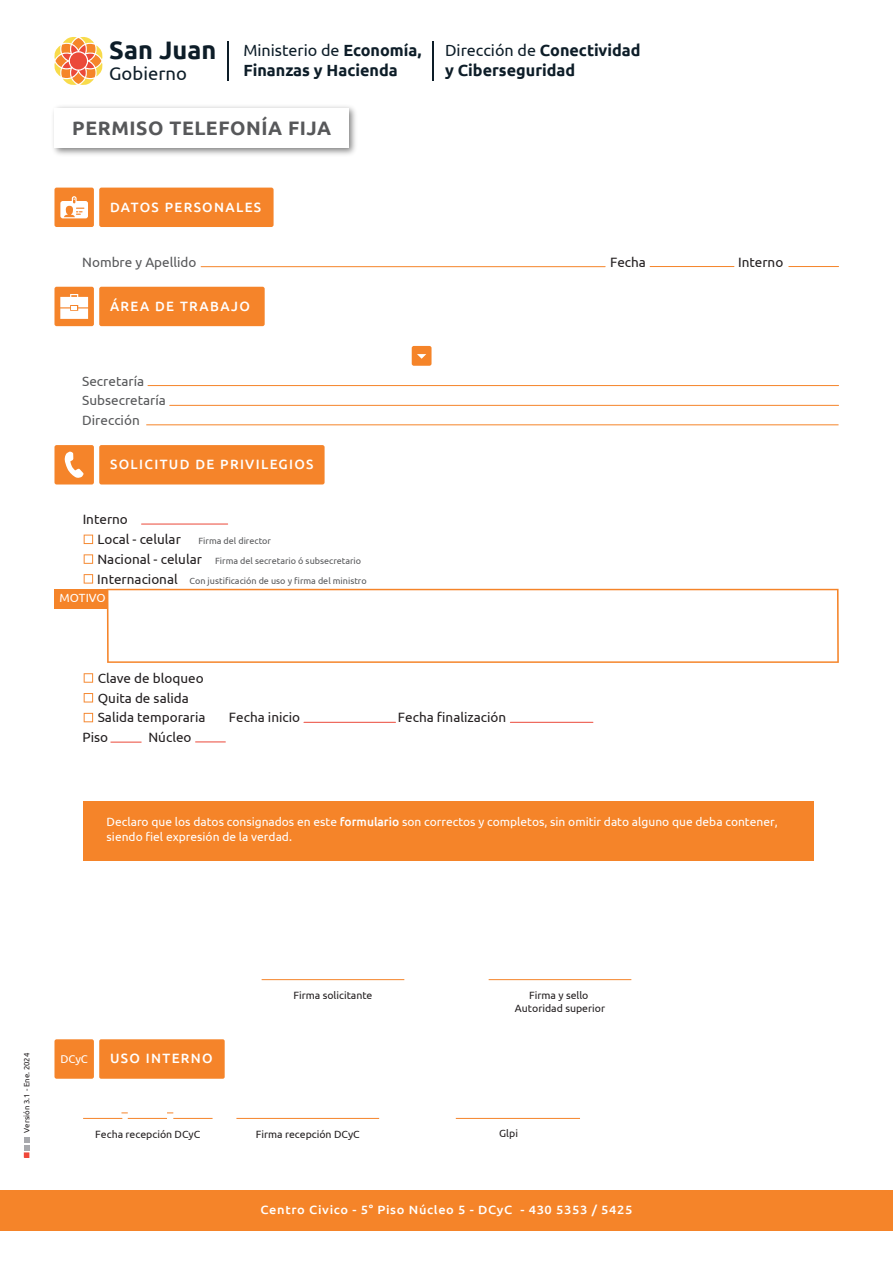
<style>
.page{position:relative;width:893px;height:1263px;background:#fff}
.page>*{position:absolute;margin:0;border:0;box-sizing:border-box;transform-origin:0 0}
.t1{font:700 25.35px "Ubuntu";color:#0d1d28}
.t2{font:700 19.5px "Ubuntu";letter-spacing:.03em;color:#57585a}
.t3{font:18.45px "Ubuntu";color:#0d1d28}
.t4{font:700 16.2px/19.4px "Ubuntu";color:#0d1d28}
.t5{font:13.5px/19.8px "Ubuntu";color:#231f20}
.t6{font:500 13.5px "Ubuntu";letter-spacing:.1em;color:#fff}
.t7{font:13.5px/19.8px "Ubuntu";color:#57585a}
.t8{font:12px/14.4px "Ubuntu";color:#fff}
.t9{font:500 12px "Ubuntu";letter-spacing:.05em;color:#fff;scale:1.07 1}
.t10{font:11.85px "Ubuntu";color:#fff}
.t11{font:11.4px "Ubuntu";color:#fff}
.t12{font:10.5px/12.6px "Ubuntu";color:#231f20;text-align:center}
.t13{font:9px "Ubuntu";color:#57585a}
.t14{font:7.8px "Ubuntu";color:#231f20}
.s1{font-weight:400}
.s2{font-size:13.5px;color:#231f20}
.s3{font-weight:500}
</style>
<div class="page">
<svg style="left:24px;top:1137px;width:5px;height:21px"></svg>
<div style="left:0;top:1190px;width:893px;height:41px;background:#f58429"></div>
<svg style="left:54px;top:37px;width:49px;height:48px"></svg>
<div style="left:70px;top:52px;width:17px;height:18px;background:#eb4939;border-radius:50%"></div>
<hr style="left:227px;top:41px;width:2px;height:40px;background:#0d1d28">
<hr style="left:433px;top:41px;width:1px;height:40px;background:#0d1d28">
<div style="left:54px;top:445px;width:40px;height:39px;background:#f5842a;border-radius:2px"></div>
<img style="left:53px;top:106px;width:303px;height:49px">
<div style="left:54px;top:108px;width:294px;height:40px;background:#fff"></div>
<hr style="left:489px;top:979px;width:142px;height:1px;background:#f58429">
<hr style="left:262px;top:979px;width:142px;height:1px;background:#f58429">
<svg style="left:107px;top:589px;width:732px;height:74px"></svg>
<hr style="left:146px;top:424px;width:692px;height:1px;background:#f58429">
<div style="left:54px;top:589px;width:53px;height:20px;background:#f58429"></div>
<svg style="left:64px;top:451px;width:20px;height:27px"></svg>
<hr style="left:142px;top:524px;width:86px;height:1px;background:#eb4839">
<hr style="left:304px;top:722px;width:91px;height:1px;background:#eb4839">
<hr style="left:510px;top:722px;width:83px;height:1px;background:#eb4839">
<hr style="left:111px;top:742px;width:31px;height:1px;background:#eb4839">
<hr style="left:195px;top:741px;width:31px;height:1px;background:#eb4839">
<svg style="left:84px;top:535px;width:9px;height:9px"></svg>
<svg style="left:84px;top:554px;width:9px;height:10px"></svg>
<svg style="left:84px;top:574px;width:9px;height:10px"></svg>
<svg style="left:84px;top:673px;width:9px;height:10px"></svg>
<svg style="left:84px;top:713px;width:9px;height:9px"></svg>
<svg style="left:84px;top:693px;width:9px;height:9px"></svg>
<div style="left:84px;top:801px;width:730px;height:60px;background:#f58429"></div>
<div style="left:99px;top:188px;width:175px;height:39px;background:#f5842a;border-radius:2px"></div>
<div style="left:54px;top:188px;width:40px;height:39px;background:#f5842a;border-radius:2px"></div>
<hr style="left:201px;top:266px;width:404px;height:1px;background:#f58429">
<hr style="left:789px;top:266px;width:50px;height:1px;background:#f58429">
<hr style="left:148px;top:385px;width:691px;height:1px;background:#f58429">
<hr style="left:170px;top:405px;width:669px;height:1px;background:#f58429">
<svg style="left:60px;top:196px;width:28px;height:22px"></svg>
<div style="left:99px;top:287px;width:166px;height:39px;background:#f5842a;border-radius:2px"></div>
<div style="left:54px;top:287px;width:40px;height:39px;background:#f5842a;border-radius:2px"></div>
<hr style="left:650px;top:266px;width:84px;height:1px;background:#f58429">
<div style="left:412px;top:346px;width:20px;height:20px;background:#f58429;border-radius:2px"></div>
<svg style="left:417px;top:354px;width:9px;height:5px"></svg>
<svg style="left:60px;top:294px;width:28px;height:25px"></svg>
<div style="left:99px;top:445px;width:226px;height:39px;background:#f5842a;border-radius:2px"></div>
<div style="left:54px;top:1039px;width:40px;height:40px;background:#f5842a;border-radius:2px"></div>
<hr style="left:236px;top:1118px;width:143px;height:1px;background:#f5842a">
<hr style="left:456px;top:1118px;width:124px;height:1px;background:#f5842a">
<hr style="left:83px;top:1118px;width:39px;height:1px;background:#f5842a">
<hr style="left:128px;top:1118px;width:39px;height:1px;background:#f5842a">
<hr style="left:173px;top:1118px;width:40px;height:1px;background:#f5842a">
<div style="left:99px;top:1039px;width:126px;height:40px;background:#f5842a;border-radius:2px"></div>
<h1 class="t1" style="left:109px;top:35px;width:109px">San Juan</h1>
<h3 class="t3" style="left:109px;top:63px;width:79px">Gobierno</h3>
<p class="t4" style="left:243px;top:41px;width:179px"><span class="s1">Ministerio de</span> Economía,<br>Finanzas y Hacienda</p>
<h2 class="t2" style="left:72px;top:116px;width:260px">PERMISO TELEFONÍA FIJA</h2>
<p class="t5" style="left:158px;top:111px;width:81px">Lorem ipsum</p>
<p class="t4" style="left:445px;top:41px;width:197px"><span class="s1">Dirección de</span> Conectividad y Ciberseguridad</p>
<p class="t6" style="left:110px;top:198px;width:153px">DATOS PERSONALES</p>
<p class="t7" style="left:82px;top:251px;width:116px">Nombre y Apellido</p>
<p class="t5" style="left:610px;top:251px;width:37px">Fecha</p>
<p class="t5" style="left:738px;top:251px;width:47px">Interno</p>
<p class="t6" style="left:110px;top:297px;width:142px">ÁREA DE TRABAJO</p>
<p class="t7" style="left:82px;top:370px;width:85px">Secretaría<br>Subsecretaría</p>
<p class="t7" style="left:82px;top:410px;width:59px">Dirección</p>
<p class="t6" style="left:110px;top:456px;width:205px">SOLICITUD DE PRIVILEGIOS</p>
<p class="t5" style="left:83px;top:509px;width:47px">Interno</p>
<p class="t5" style="left:97px;top:529px;width:85px">Local - celular</p>
<p class="t13" style="left:198px;top:535px;width:74px">Firma del director</p>
<p class="t5" style="left:97px;top:549px;width:106px">Nacional - celular</p>
<p class="t13" style="left:97px;top:575px;width:271px"><span class="s2">Internacional</span> Con justificación de uso y firma del ministro</p>
<p class="t13" style="left:215px;top:555px;width:148px">Firma del secretario ó subsecretario</p>
<p class="t10" style="left:59px;top:591px;width:48px">MOTIVO</p>
<p class="t5" style="left:98px;top:667px;width:107px">Clave de bloqueo</p>
<p class="t5" style="left:98px;top:687px;width:109px">Quita de salida<br>Salida temporaria</p>
<p class="t5" style="left:83px;top:727px;width:27px">Piso</p>
<p class="t5" style="left:148px;top:727px;width:45px">Núcleo</p>
<p class="t5" style="left:229px;top:707px;width:73px">Fecha inicio</p>
<p class="t5" style="left:398px;top:707px;width:110px">Fecha finalización</p>
<p class="t8" style="left:107px;top:814px;width:672px">Declaro que los datos consignados en este <span class="s3">formulario</span> son correctos y completos, sin omitir dato alguno que deba contener, siendo fiel expresión de la verdad.</p>
<p class="t14" style="left:22px;top:1133px;width:81px;rotate:-90deg">Versión 3.1 - Ene. 2024</p>
<p class="t11" style="left:60px;top:1052px;width:29px">DCyC</p>
<p class="t6" style="left:110px;top:1050px;width:104px">USO INTERNO</p>
<p class="t12" style="left:293px;top:989px;width:81px">Firma solicitante</p>
<p class="t12" style="left:515px;top:989px;width:92px">Firma y sello<br>Autoridad superior</p>
<p class="t12" style="left:95px;top:1128px;width:107px">Fecha recepción DCyC</p>
<p class="t12" style="left:256px;top:1128px;width:106px">Firma recepción DCyC</p>
<p class="t12" style="left:499px;top:1127px;width:20px">Glpi</p>
<p class="t9" style="left:260px;top:1202px;width:349px">Centro Civico - 5° Piso Núcleo 5 - DCyC - 430 5353 / 5425</p>
</div>
